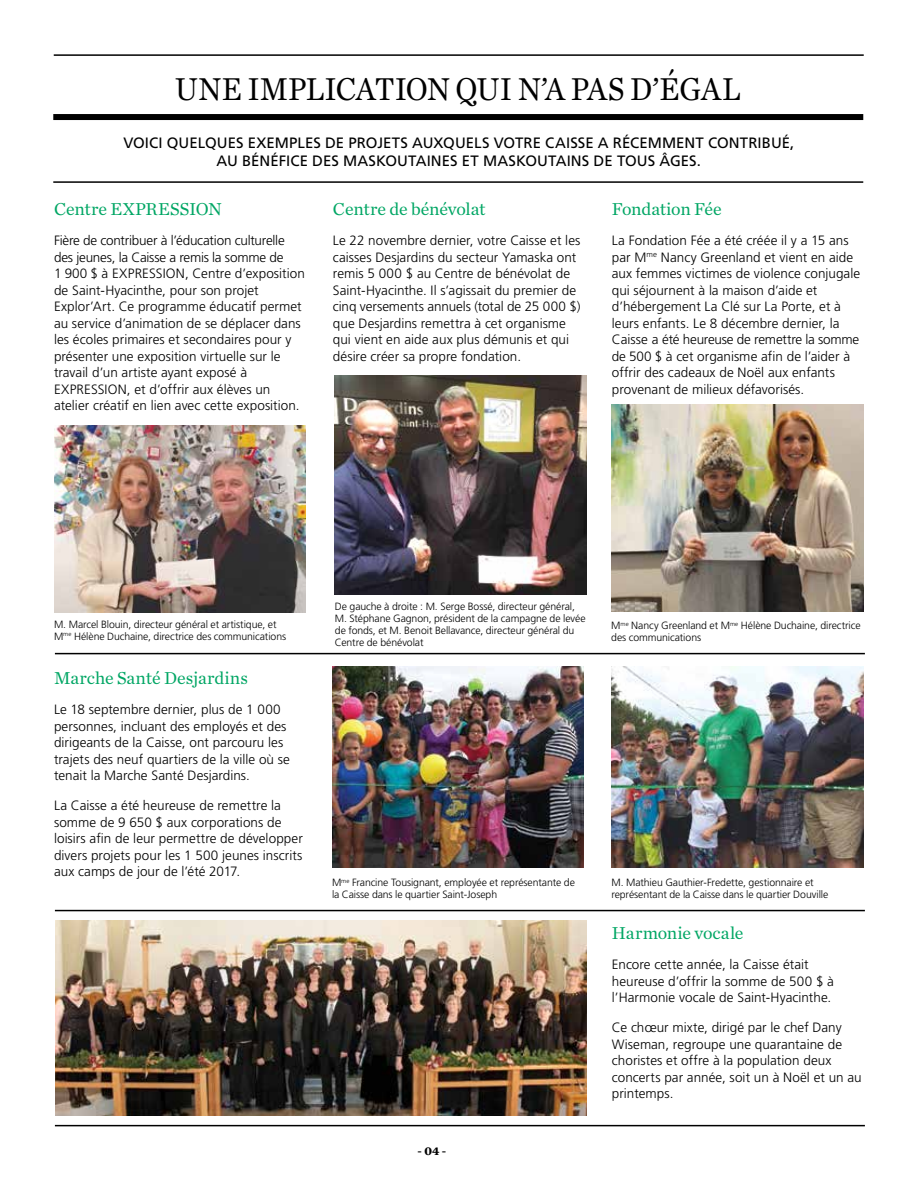
<style>
.page{position:relative;width:918px;height:1188px;background:#fff}
.page>*{position:absolute;margin:0;border:0;box-sizing:border-box;transform-origin:0 0}
.t1{font:33px "Chronicle Text G1";letter-spacing:-.005em;color:#000;scale:.93 1}
.t2{font:18px "Chronicle Text G1";letter-spacing:-.005em;color:#00a664}
.t3{font:15px/18px "Frutiger";letter-spacing:.005em;color:#000;text-align:center}
.t4{font:300 13.5px/16.5px "Frutiger";color:#000}
.t5{font:700 12px "Chronicle Text G1";color:#000}
.t6{font:300 10.5px/12px "Frutiger";letter-spacing:-.01em;color:#000}
</style>
<div class="page">
<hr style="left:54px;top:54px;width:810px;height:2px;background:#000">
<hr style="left:55px;top:1125px;width:810px;height:1px;background:#000">
<div style="left:53px;top:114px;width:810px;height:6px;background:#000"></div>
<img style="left:54px;top:425px;width:252px;height:187px">
<img style="left:335px;top:375px;width:252px;height:219px">
<img style="left:611px;top:404px;width:252px;height:208px">
<img style="left:332px;top:667px;width:252px;height:201px">
<img style="left:611px;top:667px;width:252px;height:201px">
<img style="left:55px;top:920px;width:532px;height:196px">
<hr style="left:53px;top:181px;width:810px;height:2px;background:#000">
<hr style="left:55px;top:910px;width:810px;height:1px;background:#000">
<hr style="left:55px;top:653px;width:810px;height:1px;background:#000">
<h1 class="t1" style="left:175px;top:68px;width:610px">UNE IMPLICATION QUI N’A PAS D’ÉGAL</h1>
<p class="t3" style="left:123px;top:133px;width:673px">VOICI QUELQUES EXEMPLES DE PROJETS AUXQUELS VOTRE CAISSE A RÉCEMMENT CONTRIBUÉ,<br>AU BÉNÉFICE DES MASKOUTAINES ET MASKOUTAINS DE TOUS ÂGES.</p>
<h2 class="t2" style="left:54px;top:198px;width:169px">Centre EXPRESSION</h2>
<p class="t4" style="left:54px;top:232px;width:252px">Fière de contribuer à l’éducation culturelle des jeunes, la Caisse a remis la somme de<br>1 900 $ à EXPRESSION, Centre d’exposition de Saint-Hyacinthe, pour son projet Explor’Art. Ce programme éducatif permet au service d’animation de se déplacer dans les écoles primaires et secondaires pour y présenter une exposition virtuelle sur le travail d’un artiste ayant exposé à EXPRESSION, et d’offrir aux élèves un atelier créatif en lien avec cette exposition.</p>
<h2 class="t2" style="left:333px;top:198px;width:154px">Centre de bénévolat</h2>
<p class="t4" style="left:333px;top:232px;width:249px">Le 22 novembre dernier, votre Caisse et les caisses Desjardins du secteur Yamaska ont remis 5 000 $ au Centre de bénévolat de Saint-Hyacinthe. Il s’agissait du premier de cinq versements annuels (total de 25 000 $) que Desjardins remettra à cet organisme qui vient en aide aux plus démunis et qui désire créer sa propre fondation.</p>
<h2 class="t2" style="left:612px;top:198px;width:111px">Fondation Fée</h2>
<p class="t4" style="left:612px;top:232px;width:250px">La Fondation Fée a été créée il y a 15 ans par M<sup>me</sup> Nancy Greenland et vient en aide aux femmes victimes de violence conjugale qui séjournent à la maison d’aide et d’hébergement La Clé sur La Porte, et à leurs enfants. Le 8 décembre dernier, la Caisse a été heureuse de remettre la somme de 500 $ à cet organisme afin de l’aider à offrir des cadeaux de Noël aux enfants provenant de milieux défavorisés.</p>
<p class="t6" style="left:54px;top:618px;width:234px">M. Marcel Blouin, directeur général et artistique, et<br>M<sup>me</sup> Hélène Duchaine, directrice des communications</p>
<h2 class="t2" style="left:54px;top:667px;width:196px">Marche Santé Desjardins</h2>
<p class="t4" style="left:54px;top:701px;width:238px">Le 18 septembre dernier, plus de 1 000 personnes, incluant des employés et des dirigeants de la Caisse, ont parcouru les trajets des neuf quartiers de la ville où se tenait la Marche Santé Desjardins.</p>
<p class="t4" style="left:54px;top:797px;width:250px">La Caisse a été heureuse de remettre la somme de 9 650 $ aux corporations de loisirs afin de leur permettre de développer divers projets pour les 1 500 jeunes inscrits aux camps de jour de l’été 2017.</p>
<p class="t6" style="left:335px;top:600px;width:252px">De gauche à droite : M. Serge Bossé, directeur général, M. Stéphane Gagnon, président de la campagne de levée de fonds, et M. Benoit Bellavance, directeur général du Centre de bénévolat</p>
<p class="t6" style="left:611px;top:620px;width:251px">M<sup>me</sup> Nancy Greenland et M<sup>me</sup> Hélène Duchaine, directrice des communications</p>
<p class="t6" style="left:332px;top:876px;width:244px">M<sup>me</sup> Francine Tousignant, employée et représentante de la Caisse dans le quartier Saint-Joseph</p>
<p class="t6" style="left:611px;top:876px;width:219px">M. Mathieu Gauthier-Fredette, gestionnaire et représentant de la Caisse dans le quartier Douville</p>
<p class="t5" style="left:418px;top:1143px;width:30px">- 04 -</p>
<h2 class="t2" style="left:612px;top:922px;width:133px">Harmonie vocale</h2>
<p class="t4" style="left:612px;top:956px;width:224px">Encore cette année, la Caisse était heureuse d’offrir la somme de 500 $ à l’Harmonie vocale de Saint-Hyacinthe.</p>
<p class="t4" style="left:612px;top:1019px;width:251px">Ce chœur mixte, dirigé par le chef Dany Wiseman, regroupe une quarantaine de choristes et offre à la population deux concerts par année, soit un à Noël et un au printemps.</p>
</div>
